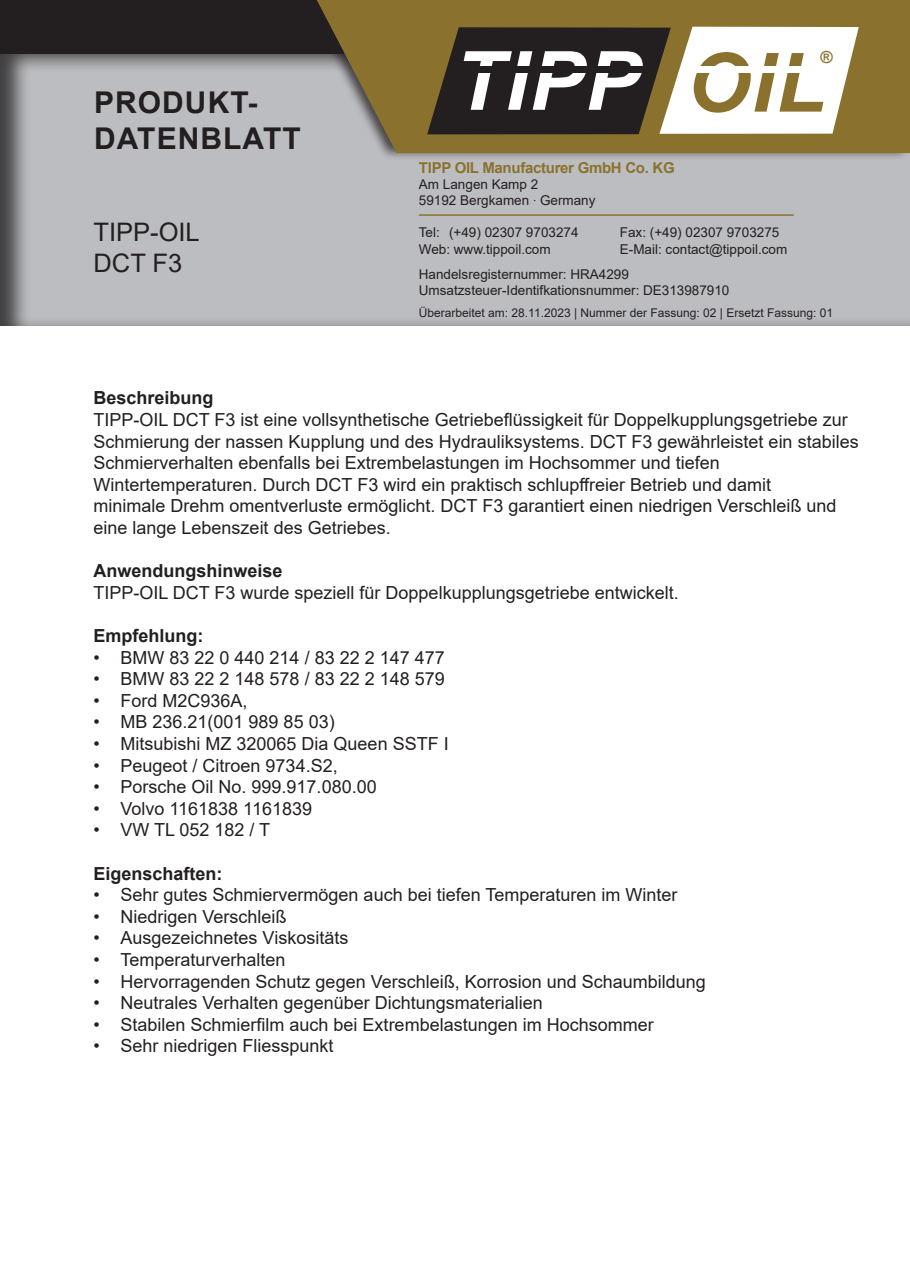
<style>
.page{position:relative;width:910px;height:1280px;background:#fff}
.page>*{position:absolute;margin:0;border:0;box-sizing:border-box;transform-origin:0 0}
.t1{font:italic 700 81.75px "Arial";letter-spacing:.015em;color:#fff}
.t2{font:700 30px/36px "Arial";letter-spacing:.035em;color:#231f20}
.t3{font:25.5px "Arial";color:#231f20}
.t4{font:18px/21.6px "Arial";color:#231f20}
.t5{font:700 18px "Arial";color:#231f20}
.t6{font:700 16.65px "Arial";color:#8a722e}
.t7{font:700 15px "Arial";letter-spacing:-.02em;color:#8a722e}
.t8{font:13.5px/16.4px "Arial";color:#231f20}
.t9{font:12px "Arial";color:#231f20}
.s1{color:#8a722e}
.s2{font-family:"Helvetica Neue LT Std";font-weight:100;font-stretch:condensed}
.s3{font-weight:700}
</style>
<div class="page">
<div style="left:0;top:52px;width:910px;height:276px;background:#231f20;opacity:.75"></div>
<div style="left:0;top:0;width:910px;height:53px;background:#231f20"></div>
<div style="left:300px;top:0;width:610px;height:161px;background:#231f20;opacity:.75"></div>
<svg style="left:317px;top:0;width:593px;height:153px;background:#8b773c"></svg>
<svg style="left:427px;top:27px;width:432px;height:107px"></svg>
<div style="left:454px;top:51px;width:183px;height:77px;background:#231f20"></div>
<div style="left:477px;top:66px;width:171px;height:7px;background:#231f20"></div>
<div style="left:694px;top:66px;width:109px;height:6px;background:#fff"></div>
<hr style="left:419px;top:214px;width:375px;height:2px;background:#8a722e">
<h2 class="t2" style="left:94px;top:85px;width:208px">PRODUKT-<br>DATENBLATT</h2>
<p class="t3" style="left:94px;top:215px;width:108px">TIPP-OIL</p>
<p class="t3" style="left:94px;top:245px;width:90px">DCT F3</p>
<h1 class="t1" style="left:454px;top:27px;width:373px">TIPP <span class="s1">OIL</span></h1>
<p class="t6" style="left:820px;top:47px;width:14px">®</p>
<p class="t7" style="left:419px;top:157px;width:257px">TIPP OIL Manufacturer GmbH Co. KG</p>
<p class="t8" style="left:419px;top:176px;width:178px">Am Langen Kamp 2<br>59192 Bergkamen <span class="s2">·</span> Germany</p>
<p class="t8" style="left:419px;top:224px;width:161px">Tel: (+49) 02307 9703274</p>
<p class="t8" style="left:620px;top:224px;width:161px">Fax: (+49) 02307 9703275</p>
<p class="t8" style="left:419px;top:240px;width:133px">Web: www.tippoil.com</p>
<p class="t8" style="left:419px;top:236px;width:370px;line-height:25.2px;text-indent:201px">E-Mail: contact@tippoil.com<br>Handelsregisternummer: HRA4299</p>
<p class="t8" style="left:419px;top:282px;width:312px">Umsatzsteuer-Identifkationsnummer: DE313987910</p>
<p class="t9" style="left:419px;top:305px;width:416px">Überarbeitet am: 28.11.2023 | Nummer der Fassung: 02 | Ersetzt Fassung: 01</p>
<p class="t4" style="left:94px;top:387px;width:767px"><span class="s3">Beschreibung<br></span>TIPP-OIL DCT F3 ist eine vollsynthetische Getriebeflüssigkeit für Doppelkupplungsgetriebe zur Schmierung der nassen Kupplung und des Hydrauliksystems. DCT F3 gewährleistet ein stabiles Schmierverhalten ebenfalls bei Extrembelastungen im Hochsommer und tiefen Wintertemperaturen. Durch DCT F3 wird ein praktisch schlupffreier Betrieb und damit<br>minimale Drehm omentverluste ermöglicht. DCT F3 garantiert einen niedrigen Verschleiß und eine lange Lebenszeit des Getriebes.</p>
<p class="t4" style="left:94px;top:560px;width:587px"><span class="s3">Anwendungshinweise<br></span>TIPP-OIL DCT F3 wurde speziell für Doppelkupplungsgetriebe entwickelt.</p>
<p class="t5" style="left:94px;top:623px;width:111px">Empfehlung:</p>
<p class="t4" style="left:94px;top:646px;width:353px">• BMW 83 22 0 440 214 / 83 22 2 147 477</p>
<p class="t4" style="left:94px;top:668px;width:353px">• BMW 83 22 2 148 578 / 83 22 2 148 579</p>
<p class="t4" style="left:94px;top:689px;width:156px">• Ford M2C936A,</p>
<p class="t4" style="left:94px;top:711px;width:243px">• MB 236.21(001 989 85 03)</p>
<p class="t4" style="left:94px;top:733px;width:357px">• Mitsubishi MZ 320065 Dia Queen SSTF I</p>
<p class="t4" style="left:94px;top:754px;width:246px">• Peugeot / Citroen 9734.S2,</p>
<p class="t4" style="left:94px;top:776px;width:285px">• Porsche Oil No. 999.917.080.00</p>
<p class="t4" style="left:94px;top:797px;width:220px">• Volvo 1161838 1161839</p>
<p class="t4" style="left:94px;top:819px;width:178px">• VW TL 052 182 / T</p>
<p class="t5" style="left:94px;top:860px;width:131px">Eigenschaften:</p>
<p class="t4" style="left:94px;top:884px;width:585px">• Sehr gutes Schmiervermögen auch bei tiefen Temperaturen im Winter</p>
<p class="t4" style="left:94px;top:905px;width:195px">• Niedrigen Verschleiß</p>
<p class="t4" style="left:94px;top:927px;width:256px">• Ausgezeichnetes Viskositäts</p>
<p class="t4" style="left:94px;top:949px;width:194px">• Temperaturverhalten</p>
<p class="t4" style="left:94px;top:970px;width:614px">• Hervorragenden Schutz gegen Verschleiß, Korrosion und Schaumbildung</p>
<p class="t4" style="left:94px;top:992px;width:451px">• Neutrales Verhalten gegenüber Dichtungsmaterialien</p>
<p class="t4" style="left:94px;top:1013px;width:562px">• Stabilen Schmierfilm auch bei Extrembelastungen im Hochsommer</p>
<p class="t4" style="left:94px;top:1035px;width:242px">• Sehr niedrigen Fliesspunkt</p>
</div>
